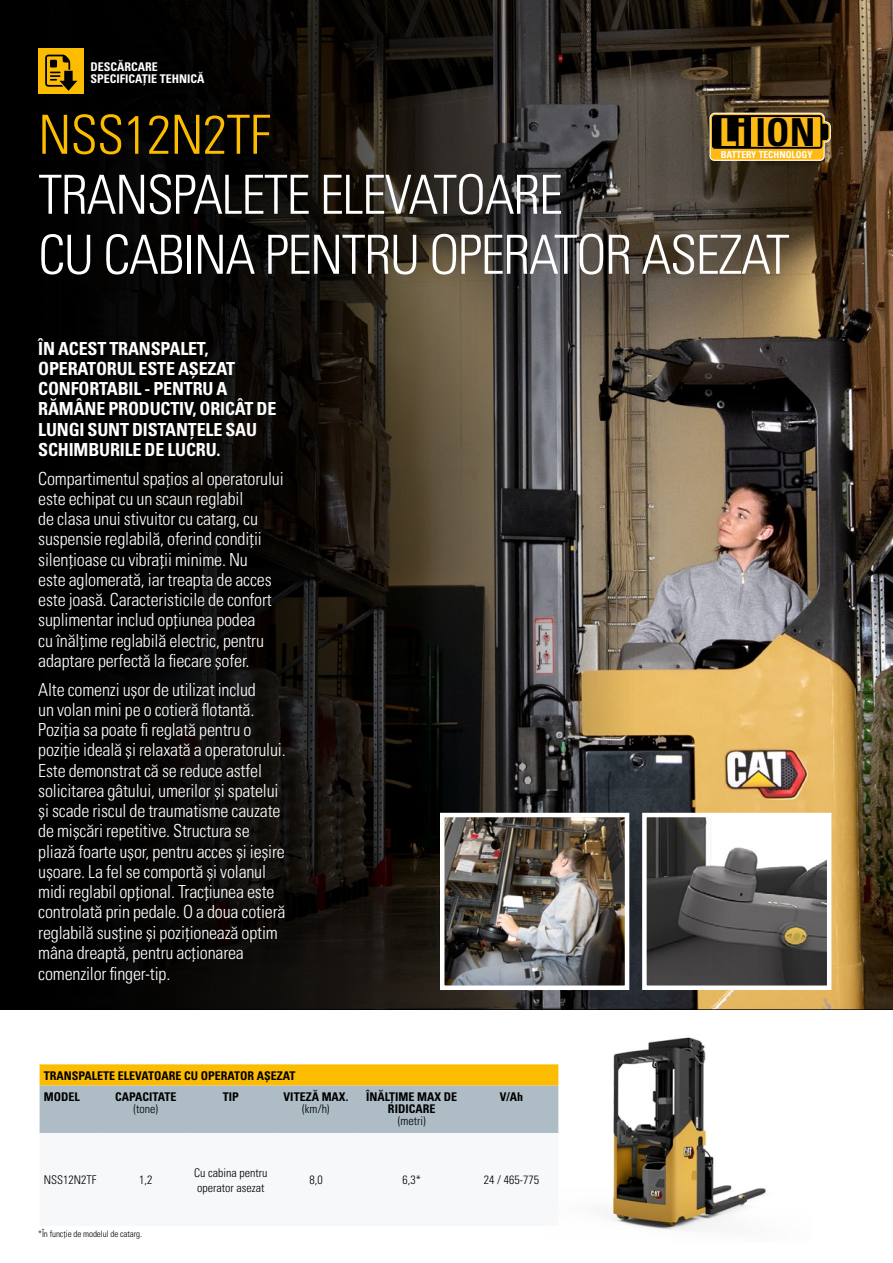
<style>
.page{position:relative;width:893px;height:1263px;background:#fff}
.page>*{position:absolute;margin:0;border:0;box-sizing:border-box;transform-origin:0 0}
.t1{font:54px/60px "Univers LTCYR 47 Light Cond";letter-spacing:-.025em;color:#fff}
.t2{font:54px "Univers LTCYR 47 Light Cond";letter-spacing:-.01em;color:#fcbc00}
.t3{font:700 condensed 38.55px "Univers";color:#000}
.t4{font:18px/20.2px "Univers LTCYR 47 Light Cond";letter-spacing:-.01em;color:#fff}
.t5{font:18px/20.2px "Univers LTCYR 67 Bold Cond";letter-spacing:-.01em;color:#fff}
.t6{font:12px/21.5px "Univers LTCYR 67 Bold Cond";color:#000}
.t7{font:12px/15px "Univers LTCYR 47 Light Cond";color:#000}
.t8{font:12px/12px "Univers LTCYR 67 Bold Cond";color:#fff}
.t9{font:700 condensed 9.6px "Univers";color:#fff}
.t10{font:9px "Univers LTCYR 47 Light Cond";letter-spacing:-.01em;color:#000}
.s1{color:#fdba12}
</style>
<div class="page">
<img style="left:0;top:0;width:893px;height:1009px">
<img style="left:558px;top:1037px;width:208px;height:193px">
<svg style="left:709px;top:113px;width:122px;height:48px;background:#ab821a"></svg>
<img style="left:445px;top:818px;width:179px;height:167px">
<div style="left:440px;top:813px;width:189px;height:177px;border:4px solid #fff"></div>
<img style="left:647px;top:818px;width:179px;height:167px">
<div style="left:642px;top:813px;width:189px;height:177px;border:4px solid #fff"></div>
<svg style="left:40px;top:1064px;width:518px;height:68px;background:#c6bc88"></svg>
<hr style="left:40px;top:1132px;width:63px;height:1px;background:#aebcc5">
<hr style="left:103px;top:1132px;width:85px;height:1px;background:#aebcc5">
<hr style="left:188px;top:1132px;width:85px;height:1px;background:#aebcc5">
<hr style="left:273px;top:1132px;width:85px;height:1px;background:#aebcc5">
<hr style="left:358px;top:1132px;width:107px;height:1px;background:#aebcc5">
<hr style="left:465px;top:1132px;width:93px;height:1px;background:#aebcc5">
<div style="left:38px;top:49px;width:45px;height:45px;background:#fcbc00"></div>
<svg style="left:45px;top:55px;width:32px;height:36px"></svg>
<p class="t8" style="left:90px;top:60px;width:115px">DESCĂRCARE<br>SPECIFICAȚIE TEHNICĂ</p>
<h1 class="t2" style="left:38px;top:98px;width:234px">NSS12N2TF</h1>
<h2 class="t3" style="left:719px;top:108px;width:98px"><span class="s1">Li</span> ION</h2>
<p class="t9" style="left:721px;top:148px;width:94px">BATTERY TECHNOLOGY</p>
<h1 class="t1" style="left:38px;top:162px;width:753px">TRANSPALETE ELEVATOARE<br>CU CABINA PENTRU OPERATOR ASEZAT</h1>
<p class="t5" style="left:38px;top:338px;width:240px">ÎN ACEST TRANSPALET,<br>OPERATORUL ESTE AȘEZAT<br>CONFORTABIL - PENTRU A<br>RĂMÂNE PRODUCTIV, ORICÂT DE<br>LUNGI SUNT DISTANȚELE SAU<br>SCHIMBURILE DE LUCRU.</p>
<p class="t4" style="left:38px;top:467px;width:247px">Compartimentul spațios al operatorului este echipat cu un scaun reglabil<br>de clasa unui stivuitor cu catarg, cu suspensie reglabilă, oferind condiții silențioase cu vibrații minime. Nu<br>este aglomerată, iar treapta de acces este joasă. Caracteristicile de confort suplimentar includ opțiunea podea<br>cu înălțime reglabilă electric, pentru adaptare perfectă la fiecare șofer.</p>
<p class="t4" style="left:38px;top:678px;width:249px">Alte comenzi ușor de utilizat includ<br>un volan mini pe o cotieră flotantă.<br>Poziția sa poate fi reglată pentru o poziție ideală și relaxată a operatorului.<br>Este demonstrat că se reduce astfel solicitarea gâtului, umerilor și spatelui și scade riscul de traumatisme cauzate de mișcări repetitive. Structura se pliază foarte ușor, pentru acces și ieșire ușoare. La fel se comportă și volanul midi reglabil opțional. Tracțiunea este controlată prin pedale. O a doua cotieră reglabilă susține și poziționează optim mâna dreaptă, pentru acționarea comenzilor finger-tip.</p>
<p class="t6" style="left:44px;top:1064px;width:253px">TRANSPALETE ELEVATOARE CU OPERATOR AȘEZAT<br>MODEL</p>
<p class="t6" style="left:223px;top:1086px;width:18px">TIP</p>
<p class="t6" style="left:284px;top:1086px;width:66px">VITEZĂ MAX.</p>
<p class="t7" style="left:302px;top:1101px;width:29px">(km/h)</p>
<p class="t6" style="left:115px;top:1086px;width:63px">CAPACITATE</p>
<p class="t7" style="left:134px;top:1101px;width:26px">(tone)</p>
<p class="t6" style="left:366px;top:1091px;width:93px;line-height:12px;text-align:center">ÎNĂLȚIME MAX DE<br>RIDICARE</p>
<p class="t7" style="left:398px;top:1113px;width:29px">(metri)</p>
<p class="t6" style="left:500px;top:1086px;width:25px">V/Ah</p>
<p class="t7" style="left:44px;top:1172px;width:54px">NSS12N2TF</p>
<p class="t7" style="left:139px;top:1172px;width:15px">1,2</p>
<p class="t7" style="left:194px;top:1164px;width:75px">Cu cabina pentru operator asezat</p>
<p class="t7" style="left:309px;top:1172px;width:15px">8,0</p>
<p class="t7" style="left:402px;top:1172px;width:20px">6,3*</p>
<p class="t7" style="left:484px;top:1172px;width:57px">24 / 465-775</p>
<p class="t10" style="left:38px;top:1227px;width:106px">*În funcție de modelul de catarg.</p>
</div>
